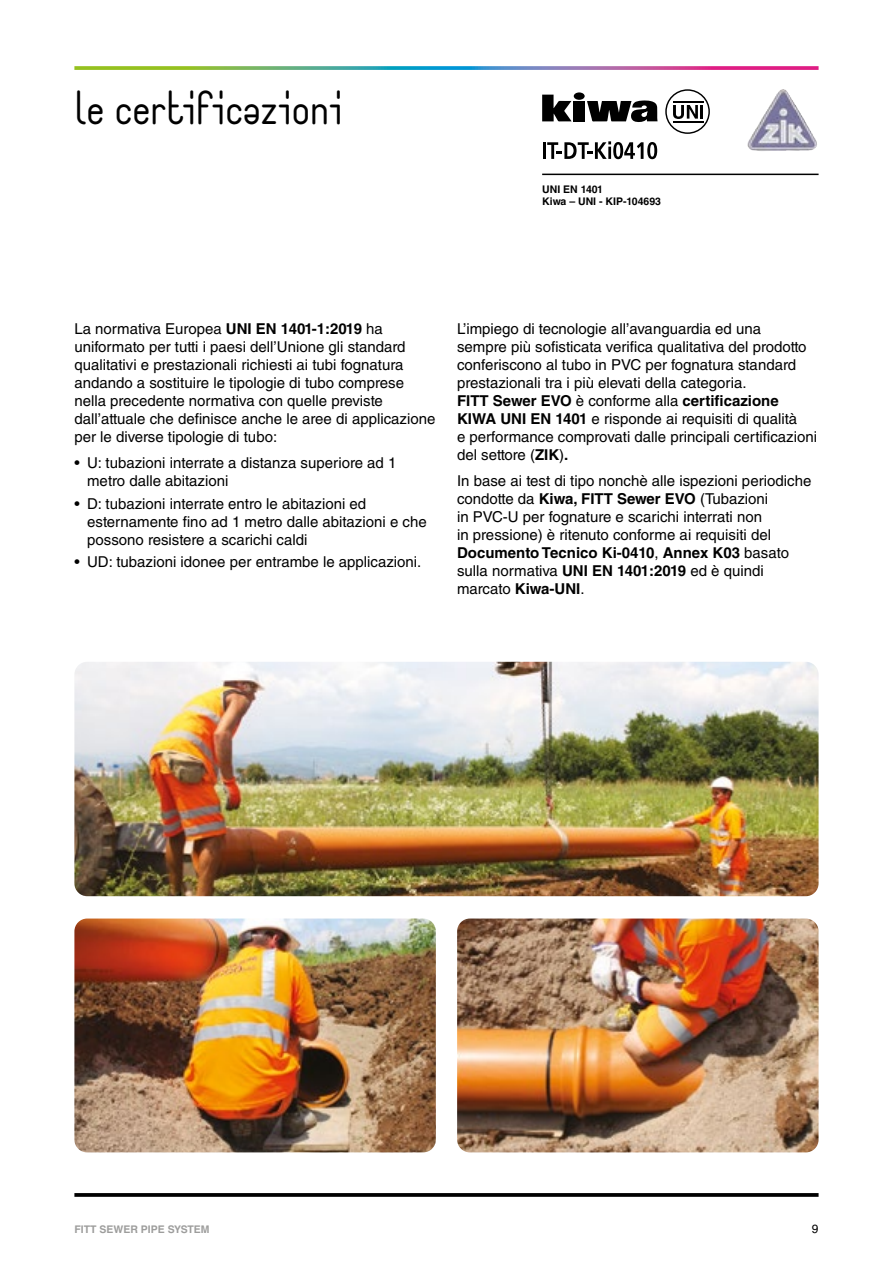
<style>
.page{position:relative;width:893px;height:1263px;background:#fff}
.page>*{position:absolute;margin:0;border:0;box-sizing:border-box;transform-origin:0 0}
.t1{font:40.5px "Fittype";color:#000}
.t2{font:15px/18px "Helvetica LT Std";color:#000}
.t3{font:12px "Helvetica LT Std";color:#000}
.t4{font:700 10.5px/12px "Helvetica LT Std";color:#000}
.t5{font:700 10.5px "Helvetica LT Std";color:#9d9d9c}
.s1{font-weight:700}
</style>
<div class="page">
<svg style="left:74px;top:66px;width:745px;height:4px;background:#8a8c8f"></svg>
<svg style="left:74px;top:1193px;width:745px;height:4px;background:#0f0f0f"></svg>
<img style="left:74px;top:662px;width:745px;height:234px">
<img style="left:74px;top:918px;width:362px;height:234px">
<img style="left:457px;top:918px;width:362px;height:234px">
<hr style="left:542px;top:174px;width:277px;height:1px;background:#000">
<svg style="left:542px;top:95px;width:29px;height:26px"></svg>
<div style="left:574px;top:101px;width:11px;height:20px;background:#000"></div>
<svg style="left:587px;top:100px;width:70px;height:22px"></svg>
<div style="left:666px;top:89px;width:44px;height:45px;border:1px solid #000;border-radius:50%"></div>
<hr style="left:673px;top:101px;width:30px;height:2px;background:#000">
<hr style="left:673px;top:121px;width:30px;height:2px;background:#000">
<svg style="left:673px;top:105px;width:25px;height:14px"></svg>
<hr style="left:700px;top:105px;width:3px;height:14px;background:#000">
<div style="left:574px;top:92px;width:11px;height:8px;background:#000;border-radius:50%"></div>
<hr style="left:543px;top:142px;width:3px;height:17px;background:#000">
<svg style="left:547px;top:141px;width:110px;height:18px"></svg>
<img style="left:747px;top:89px;width:70px;height:62px">
<h1 class="t1" style="left:74px;top:90px;width:270px">Le certificazioni</h1>
<p class="t4" style="left:542px;top:183px;width:120px">UNI EN 1401<br>Kiwa – UNI - KIP-104693</p>
<p class="t2" style="left:74px;top:320px;width:362px">La normativa Europea <span class="s1">UNI EN 1401-1:2019</span> ha uniformato per tutti i paesi dell’Unione gli standard qualitativi e prestazionali richiesti ai tubi fognatura andando a sostituire le tipologie di tubo comprese nella precedente normativa con quelle previste dall’attuale che definisce anche le aree di applicazione per le diverse tipologie di tubo:</p>
<p class="t2" style="left:87px;top:454px;width:311px;text-indent:-13px">• U: tubazioni interrate a distanza superiore ad 1 metro dalle abitazioni</p>
<p class="t2" style="left:87px;top:494px;width:341px;text-indent:-13px">• D: tubazioni interrate entro le abitazioni ed esternamente fino ad 1 metro dalle abitazioni e che possono resistere a scarichi caldi</p>
<p class="t2" style="left:74px;top:553px;width:348px">• UD: tubazioni idonee per entrambe le applicazioni.</p>
<p class="t2" style="left:457px;top:320px;width:361px">L’impiego di tecnologie all’avanguardia ed una<br>sempre più sofisticata verifica qualitativa del prodotto conferiscono al tubo in PVC per fognatura standard prestazionali tra i più elevati della categoria.<br><span class="s1">FITT Sewer EVO</span> è conforme alla <span class="s1">certificazione KIWA UNI EN 1401</span> e risponde ai requisiti di qualità<br>e performance comprovati dalle principali certificazioni del settore (<span class="s1">ZIK</span>)<span class="s1">.</span></p>
<p class="t2" style="left:457px;top:472px;width:356px">In base ai test di tipo nonchè alle ispezioni periodiche condotte da <span class="s1">Kiwa, FITT Sewer EVO</span> (Tubazioni<br>in PVC-U per fognature e scarichi interrati non<br>in pressione) è ritenuto conforme ai requisiti del <span class="s1">Documento Tecnico Ki-0410</span>, <span class="s1">Annex K03</span> basato sulla normativa <span class="s1">UNI EN 1401:2019</span> ed è quindi marcato <span class="s1">Kiwa-UNI</span>.</p>
<p class="t5" style="left:74px;top:1222px;width:137px">FITT SEWER PIPE SYSTEM</p>
<p class="t3" style="left:812px;top:1222px;width:8px">9</p>
</div>
